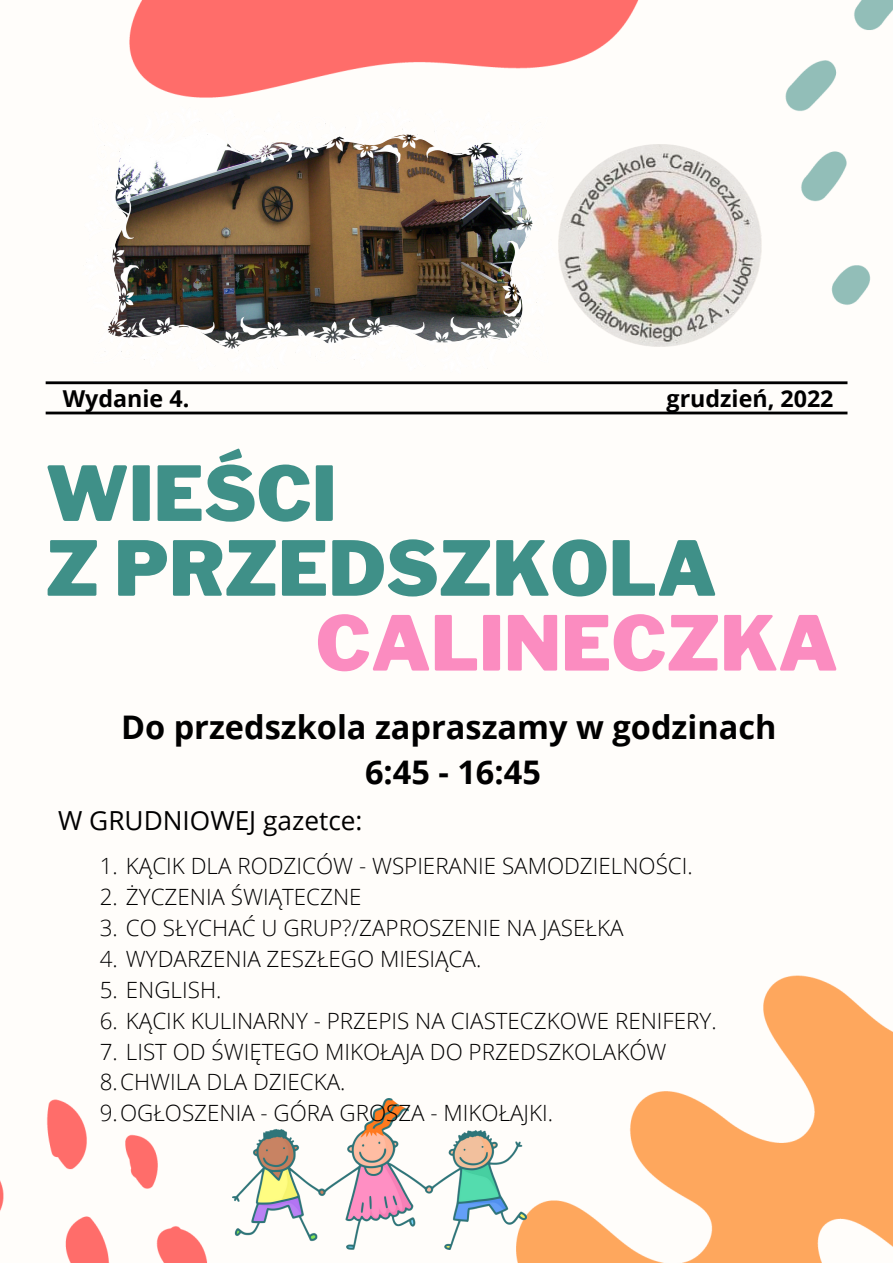
<style>
.page{position:relative;width:893px;height:1263px;background:#fff}
.page>*{position:absolute;margin:0;border:0;box-sizing:border-box;transform-origin:0 0}
.t1{font:900 75px/74.8px "Libre Franklin";color:#3f9088}
.t2{font:900 75px "Libre Franklin";color:#fb8cc0}
.t3{font:700 32.55px/45px "Open Sans";color:#000;text-align:center}
.t4{font:26.25px "Open Sans";color:#000}
.t5{font:700 23.25px "Open Sans";color:#000}
.t6{font:300 22.42px/30.9px "Open Sans";color:#000}
</style>
<div class="page">
<img style="left:0;top:0;width:893px;height:1263px">
<hr style="left:46px;top:381px;width:801px;height:3px;background:#000">
<hr style="left:46px;top:412px;width:801px;height:2px;background:#000">
<img style="left:232px;top:1098px;width:294px;height:151px">
<img style="left:82px;top:107px;width:476px;height:267px">
<img style="left:558px;top:144px;width:203px;height:203px">
<p class="t5" style="left:63px;top:382px;width:128px">Wydanie 4.</p>
<p class="t5" style="left:666px;top:382px;width:168px">grudzień, 2022</p>
<h1 class="t1" style="left:46px;top:456px;width:673px">WIEŚCI<br>Z PRZEDSZKOLA</h1>
<h1 class="t2" style="left:316px;top:598px;width:524px">CALINECZKA</h1>
<h2 class="t3" style="left:121px;top:704px;width:657px">Do przedszkola zapraszamy w godzinach<br>6:45 - 16:45</h2>
<p class="t4" style="left:58px;top:802px;width:306px">W GRUDNIOWEJ gazetce:</p>
<p class="t6" style="left:100px;top:850px;width:594px">1. KĄCIK DLA RODZICÓW - WSPIERANIE SAMODZIELNOŚCI.</p>
<p class="t6" style="left:100px;top:881px;width:263px">2. ŻYCZENIA ŚWIĄTECZNE</p>
<p class="t6" style="left:100px;top:911px;width:525px">3. CO SŁYCHAĆ U GRUP?/ZAPROSZENIE NA JASEŁKA</p>
<p class="t6" style="left:100px;top:942px;width:383px">4. WYDARZENIA ZESZŁEGO MIESIĄCA.</p>
<p class="t6" style="left:100px;top:973px;width:123px">5. ENGLISH.</p>
<p class="t6" style="left:100px;top:1004px;width:618px">6. KĄCIK KULINARNY - PRZEPIS NA CIASTECZKOWE RENIFERY.</p>
<p class="t6" style="left:100px;top:1035px;width:568px">7. LIST OD ŚWIĘTEGO MIKOŁAJA DO PRZEDSZKOLAKÓW<br>8.CHWILA DLA DZIECKA.<br>9.OGŁOSZENIA - GÓRA GROSZA - MIKOŁAJKI.</p>
</div>
